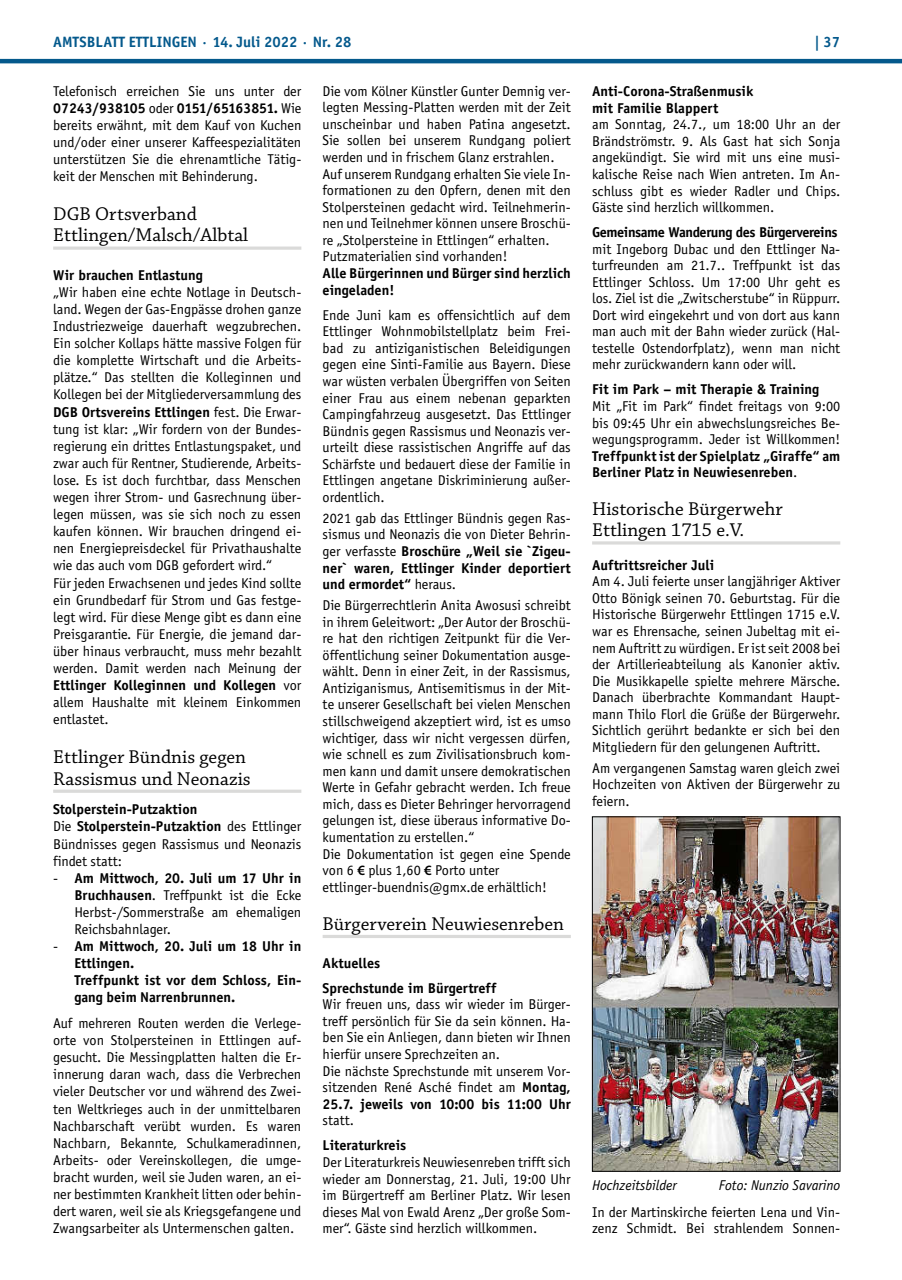
<style>
.page{position:relative;width:902px;height:1280px;background:#fff}
.page>*{position:absolute;margin:0;border:0;box-sizing:border-box;transform-origin:0 0}
.t1{font:19.5px/21.6px "Chaparral Pro";color:#000}
.t2{font:700 15px "Officina Sans";color:#04598c}
.t3{font:14.25px/16.5px "Officina Sans";color:#000;text-align:justify}
.t4{font:700 14.25px/17.1px "Officina Sans";color:#000}
.t5{font:700 14.25px "Officina Sans";letter-spacing:-.03em;color:#000}
.t6{font:italic 14.25px "Officina Sans";color:#000}
.s1{font-weight:700}
.s2{font-weight:400}
.s3{font-family:"Myriad Pro";font-weight:600}
</style>
<div class="page">
<hr style="left:0;top:59px;width:901px;height:4px;background:#04598c">
<hr style="left:53px;top:247px;width:248px;height:3px;background:#dadad9">
<hr style="left:53px;top:790px;width:248px;height:3px;background:#dadad9">
<hr style="left:322px;top:935px;width:248px;height:3px;background:#dadad9">
<hr style="left:592px;top:541px;width:248px;height:3px;background:#dadad9">
<img style="left:594px;top:818px;width:244px;height:351px">
<div style="left:592px;top:816px;width:248px;height:355px;border:1px solid #000"></div>
<p class="t2" style="left:53px;top:32px;width:300px">AMTSBLATT ETTLINGEN · 14. Juli 2022 · Nr. 28</p>
<p class="t2" style="left:814px;top:32px;width:28px">| 37</p>
<p class="t3" style="left:53px;top:82px;width:250px;line-height:17.1px">Telefonisch erreichen Sie uns unter der <span class="s1">07243/938105</span> oder <span class="s1">0151/65163851.</span> Wie bereits erwähnt, mit dem Kauf von Kuchen und/oder einer unserer Kaffeespezialitäten unterstützen Sie die ehrenamtliche Tätig&shy;keit der Menschen mit Behinderung.</p>
<h1 class="t1" style="left:53px;top:204px;width:196px">DGB Ortsverband<br>Ettlingen/Malsch/Albtal</h1>
<p class="t4" style="left:53px;top:266px;width:151px">Wir brauchen Entlastung</p>
<p class="t3" style="left:53px;top:284px;width:250px;line-height:17.1px;text-align:left">„Wir haben eine echte Notlage in Deutsch&shy;land. Wegen der Gas-Engpässe drohen ganze Industriezweige dauerhaft wegzubrechen.<br>Ein solcher Kollaps hätte massive Folgen für die komplette Wirtschaft und die Arbeits&shy;plätze.“ Das stellten die Kolleginnen und Kollegen bei der Mitgliederversammlung des <span class="s1">DGB Ortsvereins Ettlingen</span> fest. Die Erwar&shy;tung ist klar: „Wir fordern von der Bundes&shy;regierung ein drittes Entlastungspaket, und zwar auch für Rentner, Studierende, Arbeits&shy;lose. Es ist doch furchtbar, dass Menschen wegen ihrer Strom- und Gasrechnung über&shy;legen müssen, was sie sich noch zu essen kaufen können. Wir brauchen dringend ei&shy;nen Energiepreisdeckel für Privathaushalte wie das auch vom DGB gefordert wird.“<br>Für jeden Erwachsenen und jedes Kind sollte ein Grundbedarf für Strom und Gas festge&shy;legt wird. Für diese Menge gibt es dann eine Preisgarantie. Für Energie, die jemand dar&shy;über hinaus verbraucht, muss mehr bezahlt werden. Damit werden nach Meinung der <span class="s1">Ettlinger Kolleginnen und Kollegen</span> vor allem Haushalte mit kleinem Einkommen entlastet.</p>
<h1 class="t1" style="left:53px;top:747px;width:199px">Ettlinger Bündnis gegen<br>Rassismus und Neonazis</h1>
<p class="t3" style="left:53px;top:801px;width:250px;line-height:17.1px;text-align:left"><span class="s1">Stolperstein-Putzaktion<br></span>Die <span class="s1">Stolperstein-Putzaktion</span> des Ettlinger<br>Bündnisses gegen Rassismus und Neonazis findet statt:</p>
<p class="t3" style="left:74px;top:869px;width:228px;line-height:17.1px;text-indent:-21px">- <span class="s1">Am Mittwoch, 20. Juli um 17 Uhr in Bruchhausen</span>. Treffpunkt ist die Ecke Herbst-/Sommerstraße am ehemaligen Reichsbahnlager.</p>
<p class="t4" style="left:74px;top:937px;width:228px;text-indent:-21px"><span class="s2">-</span> Am Mittwoch, 20. Juli um 18 Uhr in<br>Ettlingen.<br>Treffpunkt ist vor dem Schloss, Ein&shy;gang beim Narrenbrunnen.</p>
<p class="t3" style="left:53px;top:1015px;width:250px;line-height:17.1px">Auf mehreren Routen werden die Verlege&shy;orte von Stolpersteinen in Ettlingen auf&shy;gesucht. Die Messingplatten halten die Er&shy;innerung daran wach, dass die Verbrechen vieler Deutscher vor und während des Zwei&shy;ten Weltkrieges auch in der unmittelbaren Nachbarschaft verübt wurden. Es waren Nachbarn, Bekannte, Schulkameradinnen, Arbeits- oder Vereinskollegen, die umge&shy;bracht wurden, weil sie Juden waren, an ei&shy;ner bestimmten Krankheit litten oder behin&shy;dert waren, weil sie als Kriegsgefangene und Zwangsarbeiter als Untermenschen galten.</p>
<p class="t3" style="left:322px;top:83px;width:250px;text-align:left">Die vom Kölner Künstler Gunter Demnig ver&shy;legten Messing-Platten werden mit der Zeit unscheinbar und haben Patina angesetzt.<br>Sie sollen bei unserem Rundgang poliert werden und in frischem Glanz erstrahlen.<br>Auf unserem Rundgang erhalten Sie viele In&shy;formationen zu den Opfern, denen mit den Stolpersteinen gedacht wird. Teilnehmerin&shy;nen und Teilnehmer können unsere Broschü&shy;re „Stolpersteine in Ettlingen“ erhalten.<br>Putzmaterialien sind vorhanden!</p>
<p class="t4" style="left:322px;top:265px;width:250px;line-height:16.5px">Alle Bürgerinnen und Bürger sind herzlich eingeladen!</p>
<p class="t3" style="left:322px;top:307px;width:250px">Ende Juni kam es offensichtlich auf dem Ettlinger Wohnmobilstellplatz beim Frei&shy;bad zu antiziganistischen Beleidigungen gegen eine Sinti-Familie aus Bayern. Diese war wüsten verbalen Übergriffen von Seiten einer Frau aus einem nebenan geparkten Campingfahrzeug ausgesetzt. Das Ettlinger Bündnis gegen Rassismus und Neonazis ver&shy;urteilt diese rassistischen Angriffe auf das Schärfste und bedauert diese der Familie in Ettlingen angetane Diskriminierung außer&shy;ordentlich.</p>
<p class="t3" style="left:322px;top:510px;width:250px">2021 gab das Ettlinger Bündnis gegen Ras&shy;sismus und Neonazis die von Dieter Behrin&shy;ger verfasste <span class="s1">Broschüre „Weil sie `Zigeu&shy;ner` waren, Ettlinger Kinder deportiert und ermordet“</span> heraus.</p>
<p class="t3" style="left:322px;top:597px;width:250px;text-align:left">Die Bürgerrechtlerin Anita Awosusi schreibt in ihrem Geleitwort: „Der Autor der Broschü&shy;re hat den richtigen Zeitpunkt für die Ver&shy;öffentlichung seiner Dokumentation ausge&shy;wählt. Denn in einer Zeit, in der Rassismus, Antiziganismus, Antisemitismus in der Mit&shy;te unserer Gesellschaft bei vielen Menschen stillschweigend akzeptiert wird, ist es umso wichtiger, dass wir nicht vergessen dürfen, wie schnell es zum Zivilisationsbruch kom&shy;men kann und damit unsere demokratischen Werte in Gefahr gebracht werden. Ich freue mich, dass es Dieter Behringer hervorragend gelungen ist, diese überaus informative Do&shy;kumentation zu erstellen.“<br>Die Dokumentation ist gegen eine Spende von 6 <span class="s3">€</span> plus 1,60 <span class="s3">€</span> Porto unter ettlinger-buendnis@gmx.de erhältlich!</p>
<h1 class="t1" style="left:322px;top:913px;width:243px">Bürgerverein Neuwiesenreben</h1>
<p class="t4" style="left:322px;top:950px;width:175px;line-height:25px">Aktuelles<br>Sprechstunde im Bürgertreff</p>
<p class="t3" style="left:322px;top:996px;width:250px;text-align:left">Wir freuen uns, dass wir wieder im Bürger&shy;treff persönlich für Sie da sein können. Ha&shy;ben Sie ein Anliegen, dann bieten wir Ihnen hierfür unsere Sprechzeiten an.<br>Die nächste Sprechstunde mit unserem Vor&shy;sitzenden René Asché findet am <span class="s1">Montag, 25.7. jeweils von 10:00 bis 11:00 Uhr</span></p>
<p class="t3" style="left:322px;top:1112px;width:33px">statt.</p>
<p class="t4" style="left:322px;top:1137px;width:85px">Literaturkreis</p>
<p class="t3" style="left:322px;top:1154px;width:250px">Der Literaturkreis Neuwiesenreben trifft sich wieder am Donnerstag, 21. Juli, 19:00 Uhr im Bürgertreff am Berliner Platz. Wir lesen dieses Mal von Ewald Arenz „Der große Som&shy;mer“. Gäste sind herzlich willkommen.</p>
<p class="t4" style="left:592px;top:83px;width:163px;line-height:16.5px">Anti-Corona-Straßenmusik mit Familie Blappert</p>
<p class="t3" style="left:592px;top:116px;width:250px">am Sonntag, 24.7., um 18:00 Uhr an der Brändströmstr. 9. Als Gast hat sich Sonja angekündigt. Sie wird mit uns eine musi&shy;kalische Reise nach Wien antreten. Im An&shy;schluss gibt es wieder Radler und Chips.<br>Gäste sind herzlich willkommen.</p>
<p class="t5" style="left:592px;top:223px;width:247px">Gemeinsame Wanderung des Bürgervereins</p>
<p class="t3" style="left:592px;top:241px;width:250px">mit Ingeborg Dubac und den Ettlinger Na&shy;turfreunden am 21.7.. Treffpunkt ist das Ettlinger Schloss. Um 17:00 Uhr geht es los. Ziel ist die „Zwitscherstube“ in Rüppurr.<br>Dort wird eingekehrt und von dort aus kann man auch mit der Bahn wieder zurück (Hal&shy;testelle Ostendorfplatz), wenn man nicht mehr zurückwandern kann oder will.</p>
<p class="t4" style="left:592px;top:381px;width:229px">Fit im Park – mit Therapie &amp; Training</p>
<p class="t3" style="left:592px;top:398px;width:250px">Mit „Fit im Park“ findet freitags von 9:00 bis 09:45 Uhr ein abwechslungsreiches Be&shy;wegungsprogramm. Jeder ist Willkommen!</p>
<p class="t4" style="left:592px;top:447px;width:250px;line-height:16.5px">Treffpunkt ist der Spielplatz „Giraffe“ am<br>Berliner Platz in Neuwiesenreben<span class="s2">.</span></p>
<h1 class="t1" style="left:592px;top:499px;width:192px;line-height:21px">Historische Bürgerwehr<br>Ettlingen 1715 e.V.</h1>
<p class="t4" style="left:592px;top:556px;width:124px">Auftrittsreicher Juli</p>
<p class="t3" style="left:592px;top:573px;width:250px">Am 4. Juli feierte unser langjähriger Aktiver Otto Bönigk seinen 70. Geburtstag. Für die Historische Bürgerwehr Ettlingen 1715 e.V. war es Ehrensache, seinen Jubeltag mit ei&shy;nem Auftritt zu würdigen. Er ist seit 2008 bei der Artillerieabteilung als Kanonier aktiv.<br>Die Musikkapelle spielte mehrere Märsche.<br>Danach überbrachte Kommandant Haupt&shy;mann Thilo Florl die Grüße der Bürgerwehr.<br>Sichtlich gerührt bedankte er sich bei den Mitgliedern für den gelungenen Auftritt.</p>
<p class="t3" style="left:592px;top:759px;width:250px">Am vergangenen Samstag waren gleich zwei Hochzeiten von Aktiven der Bürgerwehr zu feiern.</p>
<p class="t6" style="left:592px;top:1176px;width:86px">Hochzeitsbilder</p>
<p class="t6" style="left:719px;top:1176px;width:123px">Foto: Nunzio Savarino</p>
<p class="t3" style="left:592px;top:1203px;width:250px">In der Martinskirche feierten Lena und Vin&shy;zenz Schmidt. Bei strahlendem Sonnen-</p>
</div>
